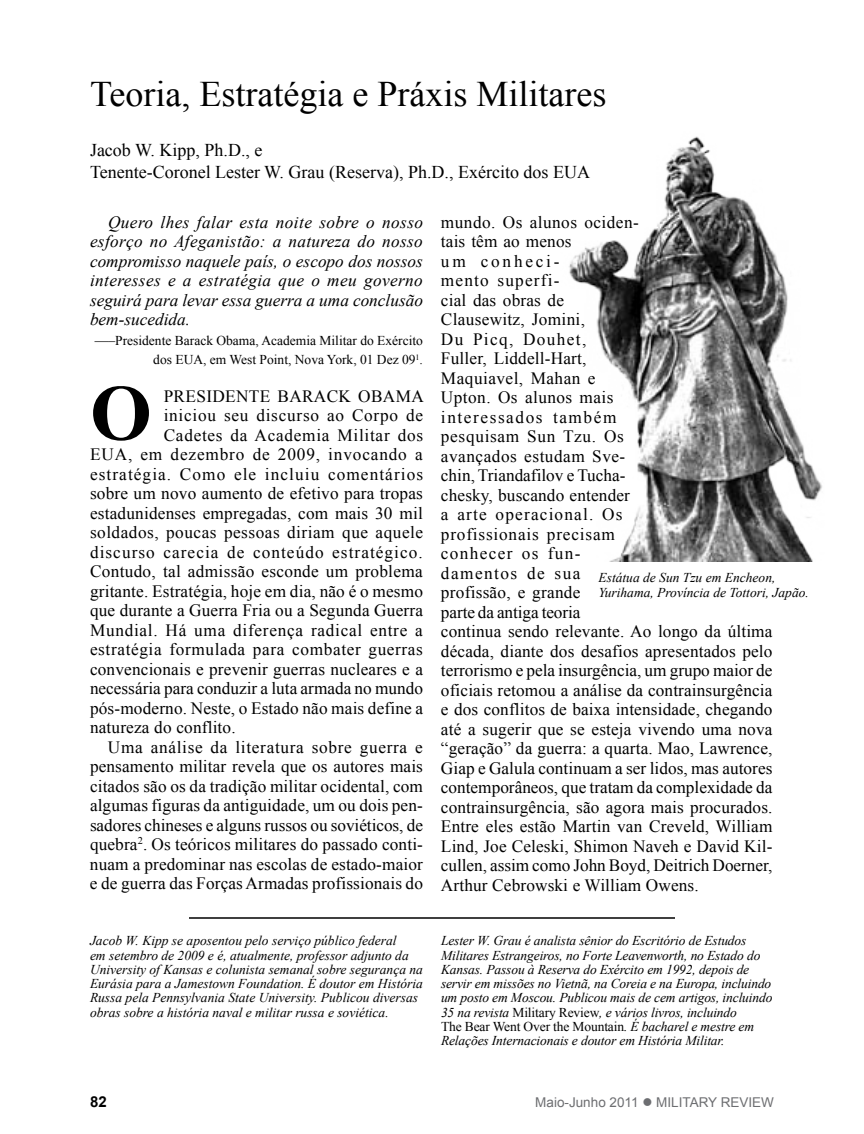
<style>
.page{position:relative;width:864px;height:1134px;background:#fff}
.page>*{position:absolute;margin:0;border:0;box-sizing:border-box;transform-origin:0 0}
.t1{font:700 79.5px "Times New Roman";color:#000}
.t2{font:36px "Times New Roman";color:#000}
.t3{font:18px/21.6px "Times New Roman";color:#000}
.t4{font:17.25px/19.5px "Times New Roman";letter-spacing:.01em;color:#000}
.t5{font:italic 17.25px/19.5px "Times New Roman";color:#000;text-align:justify}
.t6{font:17.25px "Times New Roman";letter-spacing:.04em;color:#000}
.t7{font:17.25px "Times New Roman";letter-spacing:.035em;color:#000}
.t8{font:17.25px "Times New Roman";letter-spacing:.03em;color:#000}
.t9{font:17.25px "Times New Roman";letter-spacing:.06em;color:#000}
.t10{font:17.25px "Times New Roman";letter-spacing:.065em;color:#000}
.t11{font:17.25px "Times New Roman";letter-spacing:.05em;color:#000}
.t12{font:17.25px "Times New Roman";letter-spacing:.045em;color:#000}
.t13{font:700 15px "Arial";color:#000}
.t14{font:italic 13.5px/14.2px "Times New Roman";color:#000}
.t15{font:13.5px/19.5px "Times New Roman";color:#000;text-align:right}
.t16{font:13.5px "Arial";color:#6d6e71}
.s1{font-style:normal}
</style>
<div class="page">
<hr style="left:189px;top:917px;width:486px;height:2px;background:#000">
<img style="left:569px;top:136px;width:253px;height:426px">
<h2 class="t2" style="left:90px;top:70px;width:518px">Teoria, Estratégia e Práxis Militares</h2>
<p class="t3" style="left:90px;top:139px;width:502px">Jacob W. Kipp, Ph.D., e<br>Tenente-Coronel Lester W. Grau (Reserva), Ph.D., Exército dos EUA</p>
<p class="t5" style="left:90px;top:212px;width:335px;text-indent:18px">Quero lhes falar esta noite sobre o nosso esforço no Afeganistão: a natureza do nosso compromisso naquele país, o escopo dos nossos interesses e a estratégia que o meu governo seguirá para levar essa guerra a uma conclusão bem-sucedida.</p>
<p class="t15" style="left:95px;top:331px;width:330px">——Presidente Barack Obama, Academia Militar do Exército dos EUA, em West Point, Nova York, 01 Dez 09<sup>1</sup>.</p>
<h1 class="t1" style="left:90px;top:358px;width:63px">O</h1>
<p class="t4" style="left:164px;top:386px;width:62px">Presidente</p>
<p class="t4" style="left:277px;top:386px;width:26px">Barack</p>
<p class="t4" style="left:358px;top:386px;width:27px">Obama</p>
<p class="t12" style="left:164px;top:404px;width:261px">iniciou seu discurso ao Corpo de</p>
<p class="t6" style="left:164px;top:424px;width:261px">Cadetes da Academia Militar dos</p>
<p class="t11" style="left:90px;top:443px;width:334px">EUA, em dezembro de 2009, invocando a</p>
<p class="t10" style="left:90px;top:463px;width:335px">estratégia. Como ele incluiu comentários</p>
<p class="t4" style="left:90px;top:484px;width:334px">sobre um novo aumento de efetivo para tropas</p>
<p class="t4" style="left:90px;top:503px;width:334px">estadunidenses empregadas, com mais 30 mil</p>
<p class="t8" style="left:90px;top:521px;width:335px">soldados, poucas pessoas diriam que aquele</p>
<p class="t9" style="left:90px;top:541px;width:334px">discurso carecia de conteúdo estratégico.</p>
<p class="t4" style="left:90px;top:562px;width:334px">Contudo, tal admissão esconde um problema</p>
<p class="t4" style="left:90px;top:581px;width:335px">gritante. Estratégia, hoje em dia, não é o mesmo</p>
<p class="t4" style="left:90px;top:601px;width:335px">que durante a Guerra Fria ou a Segunda Guerra</p>
<p class="t6" style="left:90px;top:619px;width:334px">Mundial. Há uma diferença radical entre a</p>
<p class="t7" style="left:90px;top:638px;width:334px">estratégia formulada para combater guerras</p>
<p class="t4" style="left:90px;top:659px;width:335px">convencionais e prevenir guerras nucleares e a</p>
<p class="t4" style="left:90px;top:679px;width:335px">necessária para conduzir a luta armada no mundo</p>
<p class="t4" style="left:90px;top:698px;width:335px">pós-moderno. Neste, o Estado não mais define a</p>
<p class="t4" style="left:90px;top:718px;width:147px">natureza do conflito.</p>
<p class="t6" style="left:108px;top:735px;width:316px">Uma análise da literatura sobre guerra e</p>
<p class="t4" style="left:90px;top:757px;width:335px">pensamento militar revela que os autores mais</p>
<p class="t4" style="left:90px;top:776px;width:335px">citados são os da tradição militar ocidental, com</p>
<p class="t4" style="left:90px;top:796px;width:334px">algumas figuras da antiguidade, um ou dois pen-</p>
<p class="t4" style="left:90px;top:815px;width:334px">sadores chineses e alguns russos ou soviéticos, de</p>
<p class="t4" style="left:90px;top:835px;width:335px">quebra<sup>2</sup>. Os teóricos militares do passado conti-</p>
<p class="t4" style="left:90px;top:854px;width:334px">nuam a predominar nas escolas de estado-maior</p>
<p class="t4" style="left:90px;top:874px;width:335px">e de guerra das Forças Armadas profissionais do</p>
<p class="t4" style="left:441px;top:212px;width:333px">mundo. Os alunos ociden-<br>tais têm ao menos<br>um conheci-<br>mento superfi-<br>cial das obras de<br>Clausewitz, Jomini,<br>Du Picq, Douhet,<br>Fuller, Liddell-Hart,<br>Maquiavel, Mahan e<br>Upton. Os alunos mais<br>interessados também<br>pesquisam Sun Tzu. Os<br>avançados estudam Sve-<br>chin, Triandafilov e Tucha-<br>chesky, buscando entender<br>a arte operacional. Os<br>profissionais precisam<br>conhecer os fun-<br>damentos de sua<br>profissão, e grande<br>parte da antiga teoria<br>continua sendo relevante. Ao longo da última década, diante dos desafios apresentados pelo terrorismo e pela insurgência, um grupo maior de oficiais retomou a análise da contrainsurgência e dos conflitos de baixa intensidade, chegando até a sugerir que se esteja vivendo uma nova “geração” da guerra: a quarta. Mao, Lawrence,<br>Giap e Galula continuam a ser lidos, mas autores contemporâneos, que tratam da complexidade da contrainsurgência, são agora mais procurados.<br>Entre eles estão Martin van Creveld, William<br>Lind, Joe Celeski, Shimon Naveh e David Kil&shy;cullen, assim como John Boyd, Deitrich Doerner,<br>Arthur Cebrowski e William Owens.</p>
<p class="t14" style="left:598px;top:570px;width:212px">Estátua de Sun Tzu em Encheon,<br>Yurihama, Província de Tottori, Japão.</p>
<p class="t14" style="left:90px;top:933px;width:334px">Jacob W. Kipp se aposentou pelo serviço público federal<br>em setembro de 2009 e é, atualmente, professor adjunto da University of Kansas e colunista semanal sobre segurança na Eurásia para a Jamestown Foundation. É doutor em História Russa pela Pennsylvania State University. Publicou diversas obras sobre a história naval e militar russa e soviética.</p>
<p class="t14" style="left:441px;top:933px;width:333px">Lester W. Grau é analista sênior do Escritório de Estudos Militares Estrangeiros, no Forte Leavenworth, no Estado do Kansas. Passou à Reserva do Exército em 1992, depois de servir em missões no Vietnã, na Coreia e na Europa, incluindo um posto em Moscou. Publicou mais de cem artigos, incluindo 35 na revista <span class="s1">Military Review</span>, e vários livros, incluindo<br><span class="s1">The Bear Went Over the Mountain</span>. É bacharel e mestre em Relações Internacionais e doutor em História Militar.</p>
<p class="t13" style="left:90px;top:1092px;width:18px">82</p>
<p class="t16" style="left:535px;top:1093px;width:240px">Maio-Junho 2011 ● MILITARY REVIEW</p>
</div>
